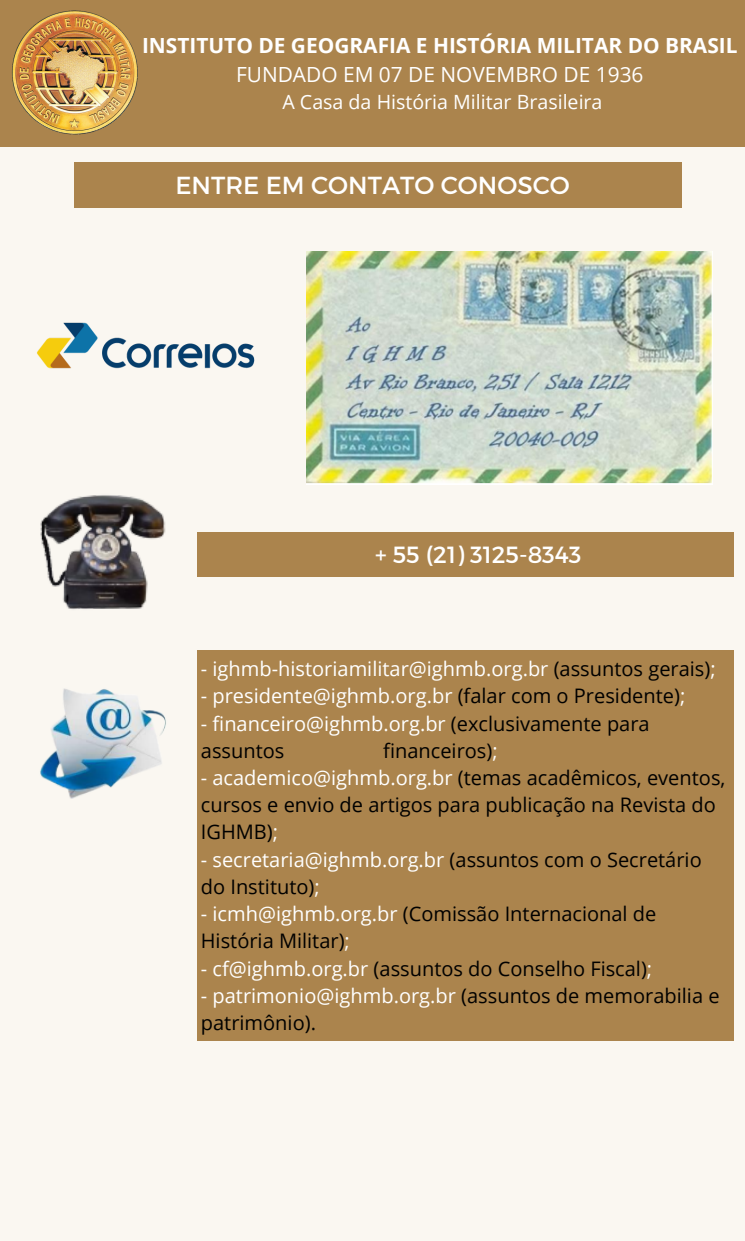
<style>
.page{position:relative;width:745px;height:1241px;background:#fff}
.page>*{position:absolute;margin:0;border:0;box-sizing:border-box;transform-origin:0 0}
.t1{font:24.62px "Montserrat";color:#fff}
.t2{font:23.38px "Montserrat";color:#fff}
.t3{font:700 20.88px "Open Sans";color:#fff}
.t4{font:20.88px "Open Sans";color:#fff}
.t5{font:20px/27.2px "Open Sans";color:#000}
.t6{font:20px "Open Sans";color:#fff}
.t7{font:19.62px "Open Sans";color:#fff}
.s1{color:#000}
.s2{color:#fff}
</style>
<div class="page">
<div style="left:0;top:0;width:744px;height:1240px;background:#faf7f1"></div>
<div style="left:0;top:0;width:744px;height:146px;background:#ab844d"></div>
<div style="left:74px;top:162px;width:608px;height:45px;background:#ab844d"></div>
<div style="left:197px;top:532px;width:536px;height:44px;background:#ab844d"></div>
<div style="left:197px;top:650px;width:536px;height:390px;background:#ab844d"></div>
<img style="left:12px;top:10px;width:126px;height:125px">
<img style="left:307px;top:251px;width:405px;height:234px">
<img style="left:37px;top:322px;width:218px;height:47px">
<img style="left:40px;top:495px;width:126px;height:114px">
<img style="left:40px;top:688px;width:126px;height:111px">
<p class="t3" style="left:142px;top:31px;width:597px">INSTITUTO DE GEOGRAFIA E HISTÓRIA MILITAR DO BRASIL</p>
<p class="t4" style="left:236px;top:60px;width:409px">FUNDADO EM 07 DE NOVEMBRO DE 1936</p>
<p class="t7" style="left:282px;top:88px;width:321px">A Casa da História Militar Brasileira</p>
<p class="t1" style="left:175px;top:169px;width:396px">ENTRE EM CONTATO CONOSCO</p>
<p class="t2" style="left:375px;top:540px;width:208px">+ 55 (21) 3125-8343</p>
<p class="t6" style="left:201px;top:654px;width:516px">- ighmb-historiamilitar@ighmb.org.br <span class="s1">(assuntos gerais)</span>;</p>
<p class="t6" style="left:201px;top:682px;width:486px">- presidente@ighmb.org.br <span class="s1">(falar com o Presidente)</span>;</p>
<p class="t5" style="left:201px;top:709px;width:450px"><span class="s2">- financeiro@ighmb.org.br</span> (exclusivamente para assuntos</p>
<p class="t5" style="left:383px;top:736px;width:116px">financeiros)<span class="s2">;</span></p>
<p class="t5" style="left:201px;top:763px;width:526px"><span class="s2">- academico@ighmb.org.br</span> (temas acadêmicos, eventos, cursos e envio de artigos para publicação na Revista do<br>IGHMB)<span class="s2">;</span></p>
<p class="t5" style="left:201px;top:845px;width:502px"><span class="s2">- secretaria@ighmb.org.br</span> (assuntos com o Secretário do Instituto)<span class="s2">;</span></p>
<p class="t5" style="left:201px;top:899px;width:457px"><span class="s2">- icmh@ighmb.org.br</span> (Comissão Internacional de<br>História Militar)<span class="s2">;</span></p>
<p class="t5" style="left:201px;top:954px;width:453px"><span class="s2">- cf@ighmb.org.br</span> (assuntos do Conselho Fiscal)<span class="s2">;</span></p>
<p class="t5" style="left:201px;top:981px;width:520px"><span class="s2">- patrimonio@ighmb.org.br</span> (assuntos de memorabilia e patrimônio).</p>
</div>
